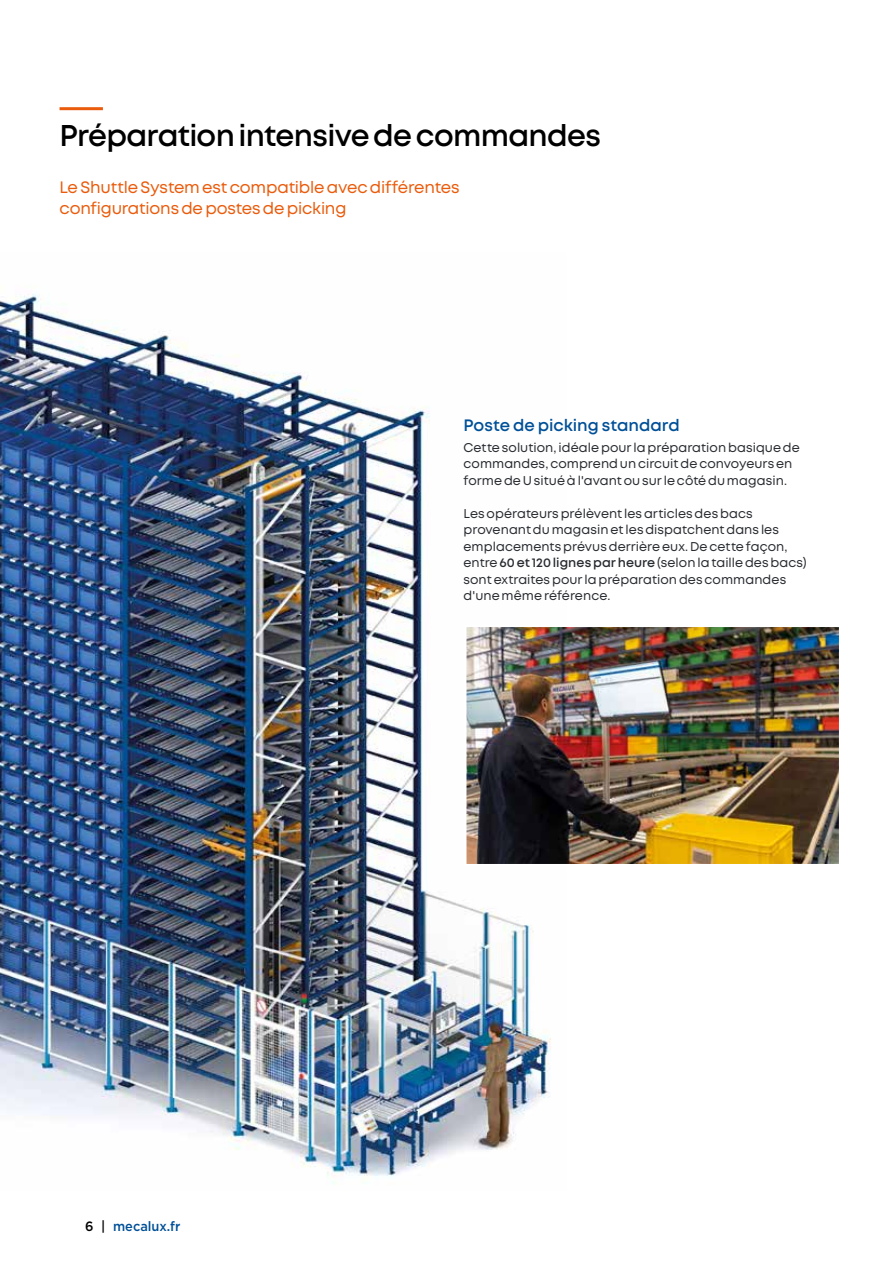
<style>
.page{position:relative;width:893px;height:1263px;background:#fff}
.page>*{position:absolute;margin:0;border:0;box-sizing:border-box;transform-origin:0 0}
.t1{font:600 30px "Mont";letter-spacing:-.025em;color:#000}
.t2{font:16.5px/21px "Mont";letter-spacing:-.01em;color:#ea5b0b}
.t3{font:600 16.5px "Mont";color:#005098}
.t4{font:500 13.5px "Gotham";color:#005098;scale:.95 1}
.t5{font:12.75px/16.5px "Mont";letter-spacing:.005em;color:#282b30}
.s1{color:#000}
.s2{font-weight:600}
</style>
<div class="page">
<img style="left:0;top:293px;width:551px;height:891px">
<img style="left:467px;top:628px;width:371px;height:235px">
<div style="left:463px;top:624px;width:379px;height:243px;border:3px solid #fff"></div>
<hr style="left:60px;top:107px;width:43px;height:3px;background:#ea5b0b">
<h1 class="t1" style="left:60px;top:116px;width:543px">Préparation intensive de commandes</h1>
<p class="t2" style="left:60px;top:177px;width:401px">Le Shuttle System est compatible avec différentes configurations de postes de picking</p>
<p class="t4" style="left:85px;top:1218px;width:102px"><span class="s1">6 |</span> mecalux.fr</p>
<p class="t3" style="left:463px;top:415px;width:218px">Poste de picking standard</p>
<p class="t5" style="left:463px;top:439px;width:338px">Cette solution, idéale pour la préparation basique de commandes, comprend un circuit de convoyeurs en forme de U situé à l'avant ou sur le côté du magasin.</p>
<p class="t5" style="left:463px;top:505px;width:345px">Les opérateurs prélèvent les articles des bacs provenant du magasin et les dispatchent dans les emplacements prévus derrière eux. De cette façon, entre <span class="s2">60 et 120 lignes par heure</span> (selon la taille des bacs) sont extraites pour la préparation des commandes d'une même référence.</p>
</div>
